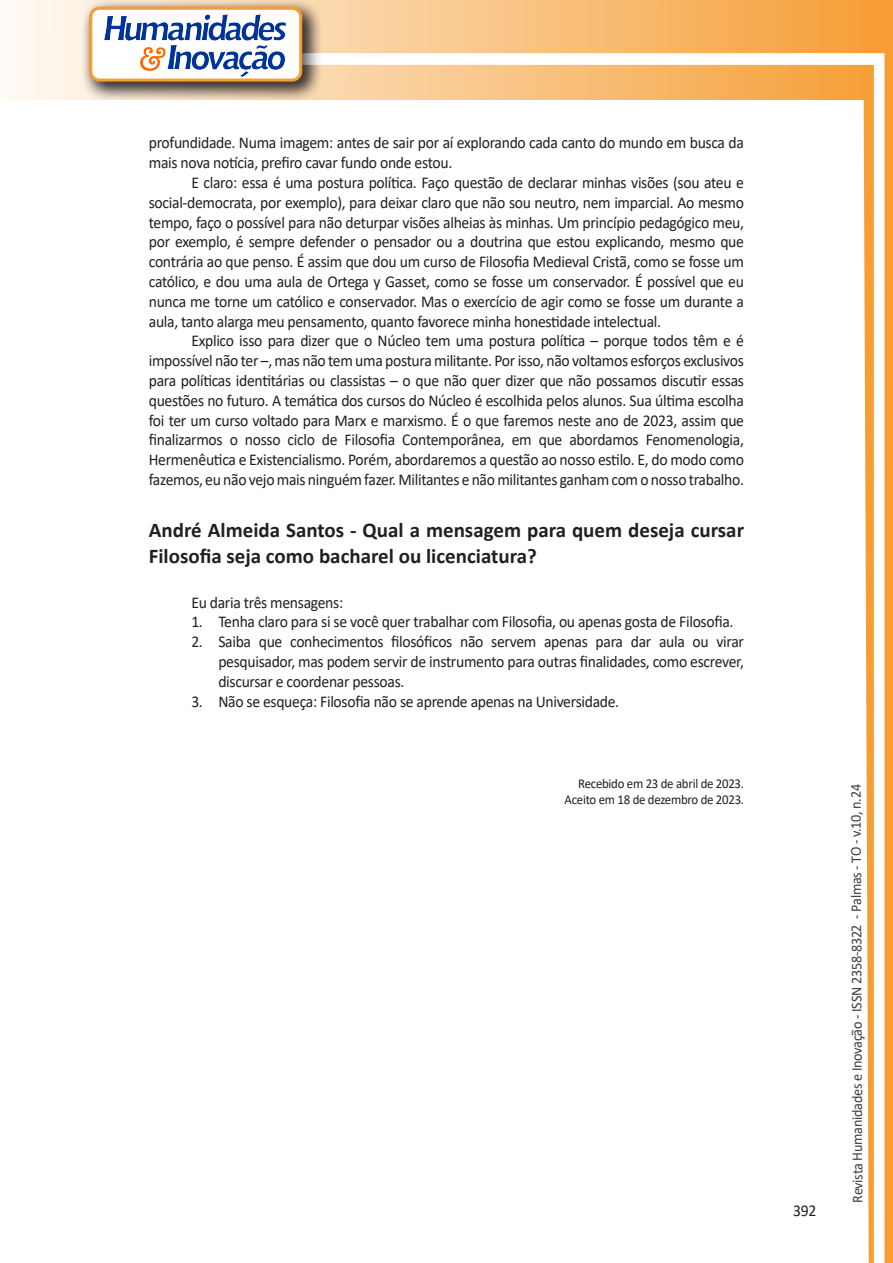
<style>
.page{position:relative;width:893px;height:1263px;background:#fff}
.page>*{position:absolute;margin:0;border:0;box-sizing:border-box;transform-origin:0 0}
.Titulo_2{font:700 21px/25.2px "Calibri";color:#231f20}
.texto{font:16.5px/19.8px "Calibri";letter-spacing:-.02em;color:#231f20;text-align:justify;scale:.95 1}
.t1{font:15px "Calibri";letter-spacing:-.025em;color:#3e3e3f;scale:.95 1}
.texto-2{font:13.5px "Calibri";letter-spacing:-.02em;color:#231f20;scale:.95 1}
</style>
<div class="page">
<svg style="left:5px;top:0;width:858px;height:100px;background:#f9c484"></svg>
<div style="left:302px;top:53px;width:582px;height:12px;background:#fff;border:2px solid #fff"></div>
<svg style="left:863px;top:0;width:30px;height:1263px"></svg>
<div style="left:81px;top:0;width:241px;height:102px;background:#231f20;opacity:.75"></div>
<div style="left:91px;top:8px;width:210px;height:72px;background:#fff;border-radius:9px"></div>
<img style="left:104px;top:14px;width:181px;height:62px">
<div style="left:89px;top:7px;width:213px;height:75px;border:3px solid #f69e34;border-radius:9px"></div>
<p class="texto" style="left:149px;top:133px;width:628px">profundidade. Numa imagem: antes de sair por aí explorando cada canto do mundo em busca da mais nova notícia, prefiro cavar fundo onde estou.</p>
<p class="texto" style="left:149px;top:172px;width:628px;text-indent:43px">E claro: essa é uma postura política. Faço questão de declarar minhas visões (sou ateu e social-democrata, por exemplo), para deixar claro que não sou neutro, nem imparcial. Ao mesmo tempo, faço o possível para não deturpar visões alheias às minhas. Um princípio pedagógico meu, por exemplo, é sempre defender o pensador ou a doutrina que estou explicando, mesmo que contrária ao que penso. É assim que dou um curso de Filosofia Medieval Cristã, como se fosse um católico, e dou uma aula de Ortega y Gasset, como se fosse um conservador. É possível que eu nunca me torne um católico e conservador. Mas o exercício de agir como se fosse um durante a aula, tanto alarga meu pensamento, quanto favorece minha honestidade intelectual.</p>
<p class="texto" style="left:149px;top:331px;width:628px;text-indent:43px">Explico isso para dizer que o Núcleo tem uma postura política – porque todos têm e é impossível não ter –, mas não tem uma postura militante. Por isso, não voltamos esforços exclusivos para políticas identitárias ou classistas – o que não quer dizer que não possamos discutir essas questões no futuro. A temática dos cursos do Núcleo é escolhida pelos alunos. Sua última escolha foi ter um curso voltado para Marx e marxismo. É o que faremos neste ano de 2023, assim que finalizarmos o nosso ciclo de Filosofia Contemporânea, em que abordamos Fenomenologia, Hermenêutica e Existencialismo. Porém, abordaremos a questão ao nosso estilo. E, do modo como fazemos, eu não vejo mais ninguém fazer. Militantes e não militantes ganham com o nosso trabalho.</p>
<p class="Titulo_2" style="left:149px;top:517px;width:597px">André Almeida Santos - Qual a mensagem para quem deseja cursar<br>Filosofia seja como bacharel ou licenciatura?</p>
<p class="texto" style="left:191px;top:592px;width:161px">Eu daria três mensagens:</p>
<p class="texto" style="left:191px;top:611px;width:572px">1. Tenha claro para si se você quer trabalhar com Filosofia, ou apenas gosta de Filosofia.</p>
<p class="texto" style="left:218px;top:631px;width:555px;text-indent:-27px">2. Saiba que conhecimentos filosóficos não servem apenas para dar aula ou virar pesquisador, mas podem servir de instrumento para outras finalidades, como escrever, discursar e coordenar pessoas.</p>
<p class="texto" style="left:191px;top:691px;width:452px">3. Não se esqueça: Filosofia não se aprende apenas na Universidade.</p>
<p class="texto-2" style="left:578px;top:774px;width:176px">Recebido em 23 de abril de 2023.</p>
<p class="texto-2" style="left:565px;top:790px;width:190px">Aceito em 18 de dezembro de 2023.</p>
<p class="texto" style="left:793px;top:1200px;width:26px">392</p>
<p class="t1" style="left:846px;top:1203px;width:442px;rotate:-90deg">Revista Humanidades e Inovação - ISSN 2358-8322 - Palmas - TO - v.10, n.24</p>
</div>
